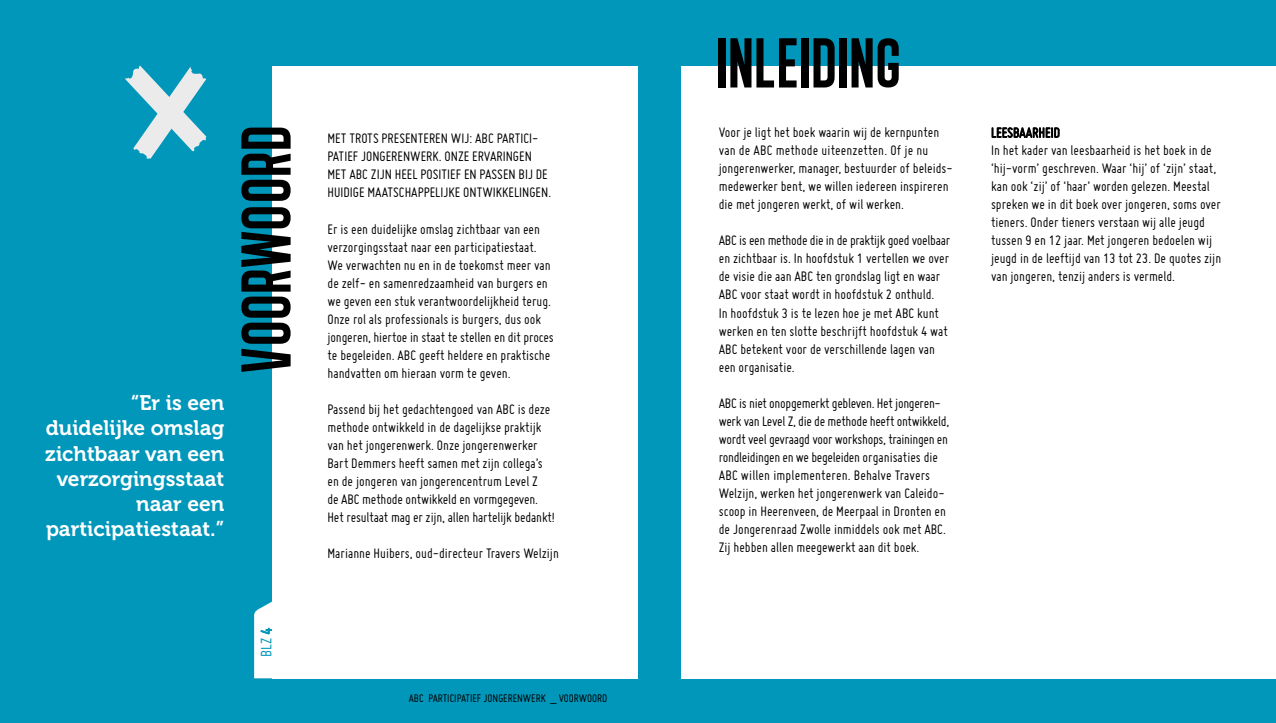
<style>
.page{position:relative;width:1276px;height:723px;background:#0097ba}
.page>*{position:absolute;margin:0;border:0;box-sizing:border-box;transform-origin:0 0}
.t1{font:72px "Algre Sans NC";letter-spacing:.02em;color:#000}
.t2{font:21px/25.2px "Museo 700";color:#fff;text-align:right}
.t3{font:16.5px "Miso";color:#0097ba}
.t4{font:15px/18px "Miso";color:#000}
.t5{font:12px "Miso";color:#000}
</style>
<div class="page">
<div style="left:272px;top:66px;width:366px;height:612px;background:#fff"></div>
<div style="left:681px;top:66px;width:595px;height:612px;background:#fff"></div>
<svg style="left:254px;top:601px;width:19px;height:77px"></svg>
<svg style="left:125px;top:65px;width:81px;height:94px"></svg>
<svg style="left:991px;top:127px;width:68px;height:11px"></svg>
<h2 class="t2" style="left:45px;top:391px;width:181px">“Er is een duidelijke omslag zichtbaar van een verzorgingsstaat naar een participatiestaat.”</h2>
<h1 class="t1" style="left:227px;top:374px;width:249px;rotate:-90deg">VOORWOORD</h1>
<p class="t3" style="left:257px;top:657px;width:31px;rotate:-90deg">BLZ 4</p>
<p class="t4" style="left:327px;top:129px;width:225px">MET TROTS PRESENTEREN WIJ: ABC PARTICI-PATIEF JONGERENWERK. ONZE ERVARINGEN MET ABC ZIJN HEEL POSITIEF EN PASSEN BIJ DE HUIDIGE MAATSCHAPPELIJKE ONTWIKKELINGEN.</p>
<p class="t4" style="left:327px;top:220px;width:228px">Er is een duidelijke omslag zichtbaar van een verzorgingsstaat naar een participatiestaat.<br>We verwachten nu en in de toekomst meer van de zelf- en samenredzaamheid van burgers en we geven een stuk verantwoordelijkheid terug.<br>Onze rol als professionals is burgers, dus ook jongeren, hiertoe in staat te stellen en dit proces te begeleiden. ABC geeft heldere en praktische handvatten om hieraan vorm te geven.</p>
<p class="t4" style="left:327px;top:400px;width:229px">Passend bij het gedachtengoed van ABC is deze methode ontwikkeld in de dagelijkse praktijk van het jongerenwerk. Onze jongerenwerker Bart Demmers heeft samen met zijn collega’s en de jongeren van jongerencentrum Level Z<br>de ABC methode ontwikkeld en vormgegeven.<br>Het resultaat mag er zijn, allen hartelijk bedankt!</p>
<p class="t4" style="left:327px;top:544px;width:233px">Marianne Huibers, oud-directeur Travers Welzijn</p>
<p class="t5" style="left:409px;top:692px;width:200px">ABC PARTICIPATIEF JONGERENWERK _ VOORWOORD</p>
<h1 class="t1" style="left:716px;top:24px;width:185px">INLEIDING</h1>
<p class="t4" style="left:719px;top:123px;width:235px">Voor je ligt het boek waarin wij de kernpunten van de ABC methode uiteenzetten. Of je nu jongerenwerker, manager, bestuurder of beleids&shy;medewerker bent, we willen iedereen inspireren die met jongeren werkt, of wil werken.</p>
<p class="t4" style="left:719px;top:231px;width:233px">ABC is een methode die in de praktijk goed voelbaar en zichtbaar is. In hoofdstuk 1 vertellen we over de visie die aan ABC ten grondslag ligt en waar ABC voor staat wordt in hoofdstuk 2 onthuld.<br>In hoofdstuk 3 is te lezen hoe je met ABC kunt werken en ten slotte beschrijft hoofdstuk 4 wat ABC betekent voor de verschillende lagen van een organisatie.</p>
<p class="t4" style="left:719px;top:393px;width:232px">ABC is niet onopgemerkt gebleven. Het jongeren&shy;werk van Level Z, die de methode heeft ontwikkeld, wordt veel gevraagd voor workshops, trainingen en rondleidingen en we begeleiden organisaties die ABC willen implementeren. Behalve Travers Welzijn, werken het jongerenwerk van Caleido&shy;scoop in Heerenveen, de Meerpaal in Dronten en de Jongerenraad Zwolle inmiddels ook met ABC.<br>Zij hebben allen meegewerkt aan dit boek.</p>
<p class="t4" style="left:991px;top:123px;width:232px">LEESBAARHEID<br>In het kader van leesbaarheid is het boek in de ‘hij-vorm’ geschreven. Waar ‘hij’ of ‘zijn’ staat, kan ook ‘zij’ of ‘haar’ worden gelezen. Meestal spreken we in dit boek over jongeren, soms over tieners. Onder tieners verstaan wij alle jeugd tussen 9 en 12 jaar. Met jongeren bedoelen wij jeugd in de leeftijd van 13 tot 23. De quotes zijn van jongeren, tenzij anders is vermeld.</p>
</div>
